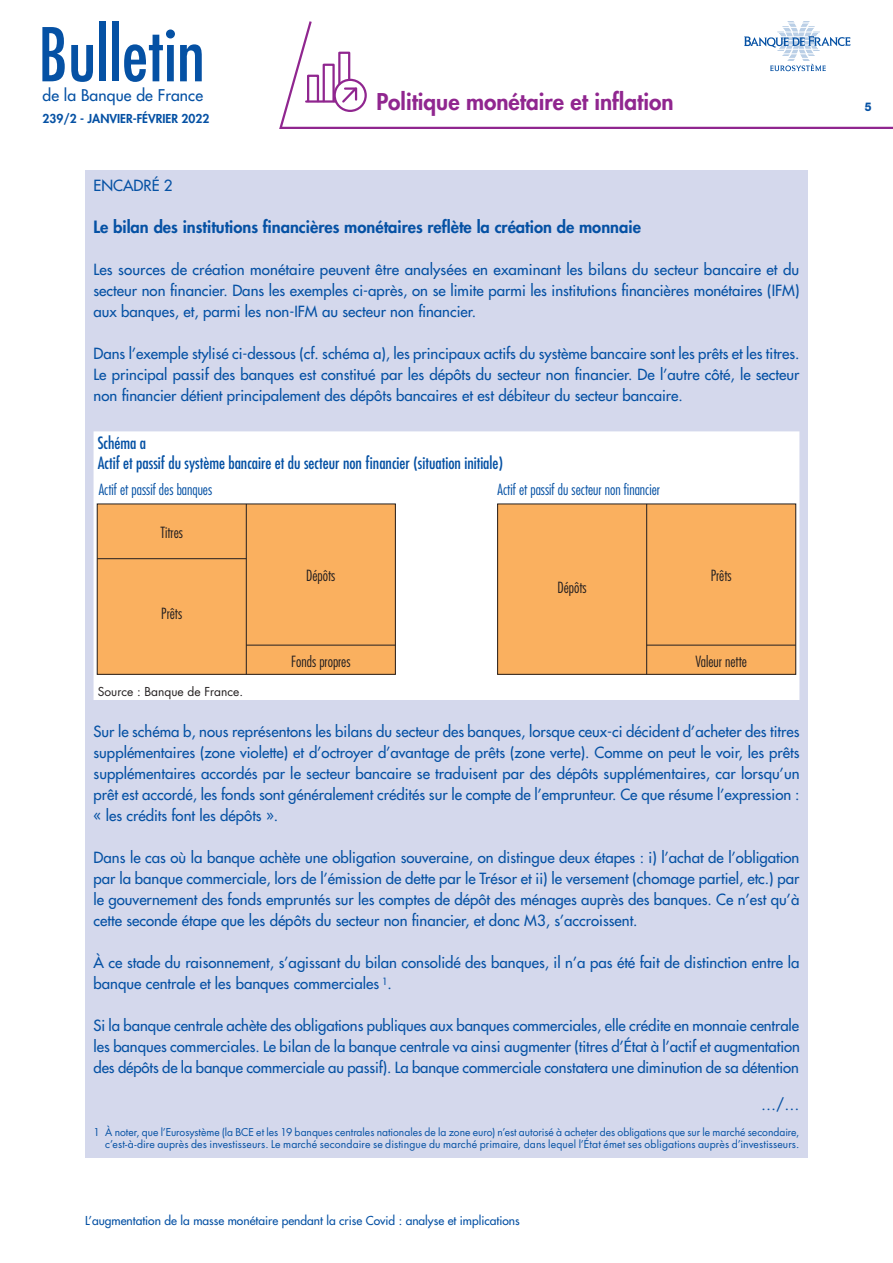
<style>
.page{position:relative;width:893px;height:1263px;background:#fff}
.page>*{position:absolute;margin:0;border:0;box-sizing:border-box;transform-origin:0 0}
.t1{font:condensed 72px "Futura Std";color:#0551a4}
.t2{font:800 22.5px "Futura Std";color:#90268f}
.t3{font:condensed 16.5px/19.8px "Futura Std";color:#0551a4}
.t4{font:800 16.5px "Futura Std";color:#0551a4}
.t5{font:500 15.75px "Futura Std";letter-spacing:.01em;color:#0551a4}
.t6{font:500 15px/21px "Futura Std";color:#0551a4;text-align:justify}
.t7{font:300 condensed 15px "Futura Std";color:#0551a4}
.t8{font:300 condensed 15px "Futura Std";color:#231f20}
.t9{font:500 12px "Futura Std";color:#0551a4}
.t10{font:800 12px "Futura Std";color:#0551a4}
.t11{font:12px "Futura Std";color:#231f20}
.t12{font:800 12px "Helvetica Neue LT Std";color:#0551a4;scale:.9 1}
.t13{font:10.5px/12.6px "Futura Std";color:#0551a4;text-align:right}
</style>
<div class="page">
<svg style="left:279px;top:21px;width:614px;height:108px"></svg>
<svg style="left:744px;top:22px;width:106px;height:49px"></svg>
<hr style="left:306px;top:100px;width:29px;height:3px;background:#90268f">
<div style="left:307px;top:75px;width:12px;height:27px;border:2px solid #90268f"></div>
<div style="left:323px;top:64px;width:12px;height:38px;border:2px solid #90268f"></div>
<div style="left:334px;top:79px;width:33px;height:33px;border:2px solid #90268f;border-radius:50%"></div>
<svg style="left:337px;top:51px;width:22px;height:54px"></svg>
<div style="left:85px;top:170px;width:723px;height:987px;background:#d4d8ec"></div>
<div style="left:94px;top:431px;width:705px;height:269px;background:#fff"></div>
<div style="left:246px;top:504px;width:149px;height:141px;background:#fab05f"></div>
<div style="left:97px;top:504px;width:149px;height:55px;background:#fab05f"></div>
<div style="left:97px;top:559px;width:149px;height:115px;background:#fab05f"></div>
<div style="left:246px;top:645px;width:149px;height:29px;background:#fab05f"></div>
<div style="left:498px;top:504px;width:149px;height:170px;background:#fab05f"></div>
<div style="left:647px;top:504px;width:149px;height:141px;background:#fab05f"></div>
<div style="left:647px;top:645px;width:149px;height:29px;background:#fab05f"></div>
<hr style="left:97px;top:558px;width:149px;height:1px;background:#231f20">
<hr style="left:246px;top:645px;width:149px;height:1px;background:#231f20">
<hr style="left:647px;top:645px;width:149px;height:1px;background:#231f20">
<hr style="left:246px;top:504px;width:1px;height:170px;background:#231f20">
<hr style="left:646px;top:504px;width:1px;height:170px;background:#231f20">
<div style="left:497px;top:504px;width:299px;height:170px;border:1px solid #231f20"></div>
<h1 class="t1" style="left:38px;top:12px;width:168px">Bulletin</h1>
<p class="t5" style="left:43px;top:86px;width:162px">de la Banque de France</p>
<p class="t10" style="left:43px;top:111px;width:168px">239/2 - JANVIER-FÉVRIER 2022</p>
<h2 class="t2" style="left:376px;top:88px;width:299px">Politique monétaire et inflation</h2>
<p class="t12" style="left:865px;top:99px;width:9px">5</p>
<p class="t6" style="left:94px;top:175px;width:80px">ENCADRÉ 2</p>
<p class="t4" style="left:94px;top:217px;width:549px">Le bilan des institutions financières monétaires reflète la création de monnaie</p>
<p class="t6" style="left:94px;top:259px;width:707px">Les sources de création monétaire peuvent être analysées en examinant les bilans du secteur bancaire et du secteur non financier. Dans les exemples ci-après, on se limite parmi les institutions financières monétaires (IFM) aux banques, et, parmi les non-IFM au secteur non financier.</p>
<p class="t6" style="left:94px;top:343px;width:707px">Dans l’exemple stylisé ci‑dessous (cf. schéma a), les principaux actifs du système bancaire sont les prêts et les titres.<br>Le principal passif des banques est constitué par les dépôts du secteur non financier. De l’autre côté, le secteur non financier détient principalement des dépôts bancaires et est débiteur du secteur bancaire.</p>
<p class="t3" style="left:98px;top:433px;width:407px">Schéma a<br>Actif et passif du système bancaire et du secteur non financier (situation initiale)</p>
<p class="t7" style="left:99px;top:480px;width:115px">Actif et passif des banques</p>
<p class="t7" style="left:498px;top:480px;width:164px">Actif et passif du secteur non financier</p>
<p class="t8" style="left:160px;top:523px;width:24px">Titres</p>
<p class="t8" style="left:161px;top:604px;width:22px">Prêts</p>
<p class="t8" style="left:306px;top:567px;width:31px">Dépôts</p>
<p class="t8" style="left:291px;top:652px;width:61px">Fonds propres</p>
<p class="t8" style="left:557px;top:578px;width:31px">Dépôts</p>
<p class="t8" style="left:711px;top:567px;width:22px">Prêts</p>
<p class="t8" style="left:695px;top:652px;width:53px">Valeur nette</p>
<p class="t11" style="left:98px;top:684px;width:147px">Source : Banque de France.</p>
<p class="t6" style="left:94px;top:721px;width:708px">Sur le schéma b, nous représentons les bilans du secteur des banques, lorsque ceux‑ci décident d’acheter des titres supplémentaires (zone violette) et d’octroyer d’avantage de prêts (zone verte). Comme on peut le voir, les prêts supplémentaires accordés par le secteur bancaire se traduisent par des dépôts supplémentaires, car lorsqu’un prêt est accordé, les fonds sont généralement crédités sur le compte de l’emprunteur. Ce que résume l’expression : « les crédits font les dépôts ».</p>
<p class="t6" style="left:94px;top:847px;width:707px">Dans le cas où la banque achète une obligation souveraine, on distingue deux étapes : i) l’achat de l’obligation par la banque commerciale, lors de l’émission de dette par le Trésor et ii) le versement (chomage partiel, etc.) par le gouvernement des fonds empruntés sur les comptes de dépôt des ménages auprès des banques. Ce n’est qu’à cette seconde étape que les dépôts du secteur non financier, et donc M3, s’accroissent.</p>
<p class="t6" style="left:94px;top:952px;width:707px">À ce stade du raisonnement, s’agissant du bilan consolidé des banques, il n’a pas été fait de distinction entre la banque centrale et les banques commerciales <sup>1</sup>.</p>
<p class="t6" style="left:94px;top:1015px;width:708px">Si la banque centrale achète des obligations publiques aux banques commerciales, elle crédite en monnaie centrale les banques commerciales. Le bilan de la banque centrale va ainsi augmenter (titres d’État à l’actif et augmentation des dépôts de la banque commerciale au passif). La banque commerciale constatera une diminution de sa détention</p>
<p class="t6" style="left:761px;top:1094px;width:40px">…/…</p>
<p class="t13" style="left:94px;top:1125px;width:707px">1 À noter, que l’Eurosystème (la BCE et les 19 banques centrales nationales de la zone euro) n’est autorisé à acheter des obligations que sur le marché secondaire, c’est-à-dire auprès des investisseurs. Le marché secondaire se distingue du marché primaire, dans lequel l’État émet ses obligations auprès d’investisseurs.</p>
<p class="t9" style="left:85px;top:1213px;width:436px">L’augmentation de la masse monétaire pendant la crise Covid : analyse et implications</p>
</div>
